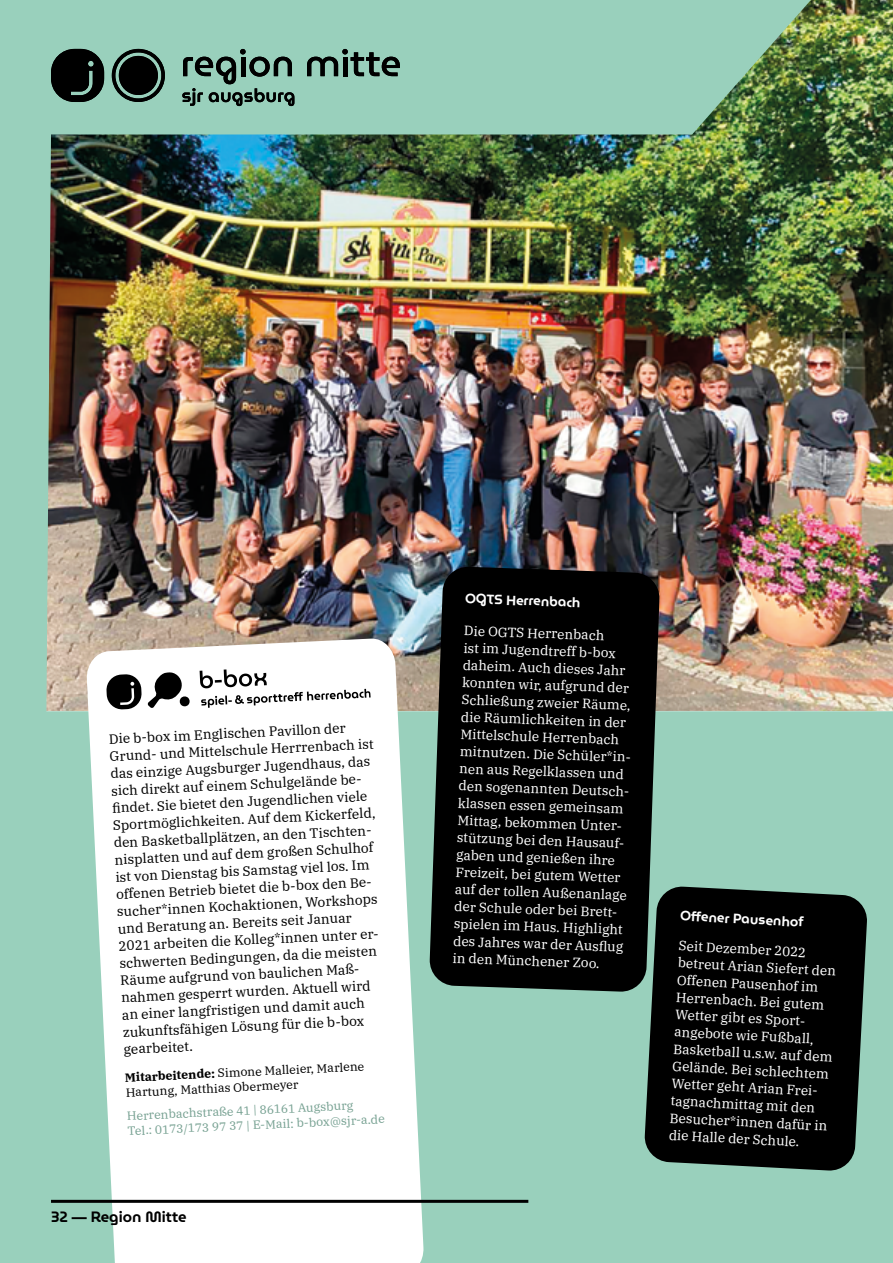
<style>
.page{position:relative;width:893px;height:1263px;background:#fff}
.page>*{position:absolute;margin:0;border:0;box-sizing:border-box;transform-origin:0 0}
.t1{font:600 15px "Museo Moderno";color:#000}
.fliesstext{font:13.5px/17.2px "IBM Plex Serif";color:#fff}
.fliesstext-2{font:13.5px/17.2px "IBM Plex Serif";color:#000}
.subhead1{font:600 13.5px "Museo Moderno";color:#fff}
.small_text{font:12px/15.1px "IBM Plex Serif";color:#78a293}
.small_text-2{font:12px/14.5px "IBM Plex Serif";color:#000}
.s1{font-weight:700}
</style>
<div class="page">
<img style="left:0;top:0;width:893px;height:1263px">
<svg style="left:429px;top:566px;width:231px;height:426px;background:#090b0a"></svg>
<svg style="left:644px;top:886px;width:224px;height:285px;background:#0e1311"></svg>
<svg style="left:182px;top:49px;width:112px;height:57px;background:#6b9284"></svg>
<svg style="left:307px;top:49px;width:93px;height:27px;background:#5d7f72"></svg>
<svg style="left:51px;top:49px;width:53px;height:53px;background:#202c28"></svg>
<svg style="left:112px;top:49px;width:53px;height:53px;background:#364942"></svg>
<svg style="left:86px;top:638px;width:338px;height:625px"></svg>
<svg style="left:200px;top:669px;width:172px;height:88px"></svg>
<svg style="left:106px;top:674px;width:36px;height:36px"></svg>
<svg style="left:148px;top:671px;width:42px;height:37px"></svg>
<hr style="left:51px;top:1200px;width:477px;height:3px;background:#000">
<p class="fliesstext-2" style="left:107px;top:730px;width:267px;rotate:-3deg">Die b-box im Englischen Pavillon der Grund- und Mittelschule Herrrenbach ist das einzige Augsburger Jugendhaus, das sich direkt auf einem Schulgelände be-<br>fi ndet. Sie bietet den Jugendlichen viele Sportmöglichkeiten. Auf dem Kickerfeld, den Basketballplätzen, an den Tischten&shy;nisplatten und auf dem großen Schulhof ist von Dienstag bis Samstag viel los. Im offenen Betrieb bietet die b-box den Be&shy;sucher*innen Kochaktionen, Workshops und Beratung an. Bereits seit Januar 2021 arbeiten die Kolleg*innen unter er&shy;schwerten Bedingungen, da die meisten Räume aufgrund von baulichen Maß&shy;nahmen gesperrt wurden. Aktuell wird an einer langfristigen und damit auch zukunftsfähigen Lösung für die b-box gearbeitet.</p>
<p class="small_text-2" style="left:125px;top:1070px;width:241px;rotate:-3deg"><span class="s1">Mitarbeitende:</span> Simone Malleier, Marlene<br>Hartung, Matthias Obermeyer</p>
<p class="small_text" style="left:126px;top:1108px;width:259px;rotate:-3deg">Herrenbachstraße 41 | 86161 Augsburg<br>Tel.: 0173/173 97 37 | E-Mail: b-box@sjr-a.de</p>
<p class="t1" style="left:51px;top:1205px;width:137px">32 — Region Mitte</p>
<p class="subhead1" style="left:466px;top:588px;width:117px;rotate:2deg">OGTS Herrenbach</p>
<p class="fliesstext" style="left:464px;top:621px;width:174px;rotate:2deg">Die OGTS Herrenbach<br>ist im Jugendtreff b-box daheim. Auch dieses Jahr konnten wir, aufgrund der<br>Schließung zweier Räume, die Räumlichkeiten in der<br>Mittelschule Herrenbach mitnutzen. Die Schüler*in&shy;nen aus Regelklassen und den sogenannten Deutsch&shy;klassen essen gemeinsam<br>Mittag, bekommen Unter&shy;stützung bei den Hausauf&shy;gaben und genießen ihre<br>Freizeit, bei gutem Wetter auf der tollen Außenanlage der Schule oder bei Brett&shy;spielen im Haus. Highlight des Jahres war der Ausfl ug in den Münchener Zoo.</p>
<p class="subhead1" style="left:681px;top:905px;width:125px;rotate:3deg">Off ener Pausenhof</p>
<p class="fliesstext" style="left:679px;top:936px;width:161px;rotate:3deg">Seit Dezember 2022 betreut Arian Siefert den<br>Offenen Pausenhof im<br>Herrenbach. Bei gutem<br>Wetter gibt es Sport&shy;angebote wie Fußball,<br>Basketball u.s.w. auf dem<br>Gelände. Bei schlechtem<br>Wetter geht Arian Frei&shy;tagnachmittag mit den<br>Besucher*innen dafür in die Halle der Schule.</p>
</div>
